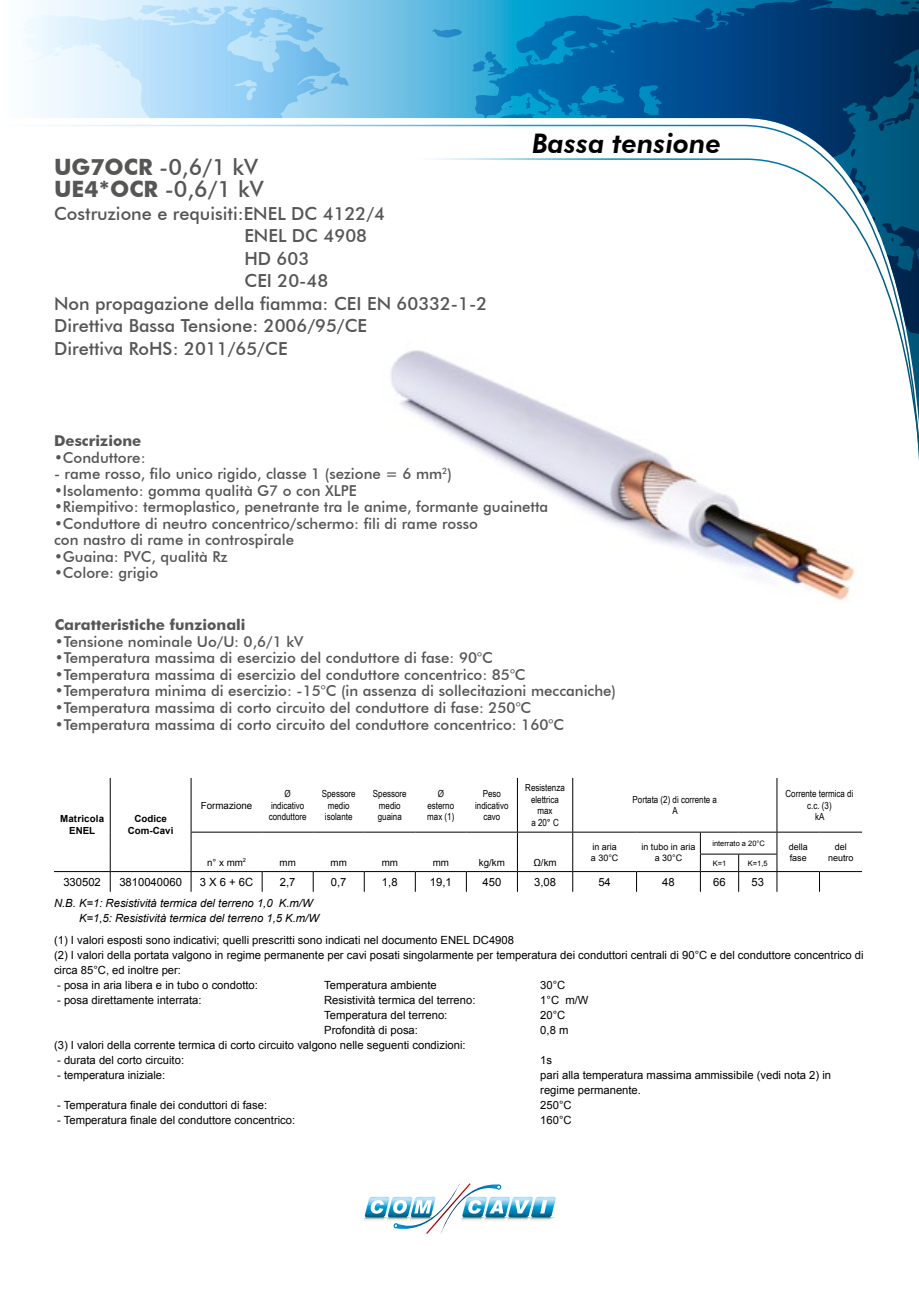
<style>
.page{position:relative;width:919px;height:1289px;background:#fff}
.page>*{position:absolute;margin:0;border:0;box-sizing:border-box;transform-origin:0 0}
.t1{font:italic 800 27px "Futura BT";color:#000}
.t2{font:500 22.5px/22.5px "Futura BT";color:#565655}
.t3{font:500 18px "Futura BT";color:#565655}
.t4{font:500 15px/16.5px "Futura BT";color:#565655}
.t5{font:700 15px "Futura BT";color:#565655}
.t6{font:11.25px/15px "Arial";color:#000}
.t7{font:italic 11.25px/15px "Arial";color:#000}
.t8{font:9.75px/11.7px "Arial Narrow";color:#000;text-align:center}
.t9{font:9.75px "Arial";color:#000}
.t10{font:700 9.75px/11.7px "Arial";color:#000;text-align:center}
.t11{font:9px/10.8px "Arial";color:#000}
.t12{font:7.5px "Arial";color:#000}
.s1{font-weight:700}
</style>
<div class="page">
<svg style="left:24px;top:0;width:894px;height:157px"></svg>
<svg style="left:53px;top:1px;width:865px;height:130px;background:#599cc4"></svg>
<svg style="left:363px;top:1183px;width:193px;height:51px"></svg>
<svg style="left:432px;top:157px;width:486px;height:289px"></svg>
<img style="left:390px;top:332px;width:474px;height:269px">
<hr style="left:110px;top:778px;width:1px;height:54px;background:#000">
<hr style="left:191px;top:778px;width:1px;height:53px;background:#000">
<svg style="left:110px;top:832px;width:1px;height:59px"></svg>
<svg style="left:191px;top:832px;width:1px;height:59px"></svg>
<svg style="left:262px;top:872px;width:1px;height:19px"></svg>
<svg style="left:313px;top:872px;width:1px;height:19px"></svg>
<svg style="left:364px;top:872px;width:1px;height:19px"></svg>
<svg style="left:415px;top:872px;width:1px;height:19px"></svg>
<svg style="left:466px;top:872px;width:1px;height:19px"></svg>
<hr style="left:191px;top:831px;width:71px;height:1px;background:#000">
<hr style="left:262px;top:831px;width:51px;height:1px;background:#000">
<hr style="left:313px;top:831px;width:51px;height:1px;background:#000">
<hr style="left:364px;top:831px;width:51px;height:1px;background:#000">
<hr style="left:415px;top:831px;width:51px;height:1px;background:#000">
<hr style="left:466px;top:831px;width:51px;height:1px;background:#000">
<hr style="left:517px;top:831px;width:55px;height:1px;background:#000">
<hr style="left:572px;top:831px;width:64px;height:1px;background:#000">
<hr style="left:636px;top:831px;width:64px;height:1px;background:#000">
<hr style="left:700px;top:831px;width:38px;height:1px;background:#000">
<hr style="left:738px;top:831px;width:38px;height:1px;background:#000">
<hr style="left:776px;top:831px;width:43px;height:1px;background:#000">
<hr style="left:819px;top:831px;width:43px;height:1px;background:#000">
<hr style="left:700px;top:853px;width:38px;height:1px;background:#000">
<hr style="left:738px;top:853px;width:39px;height:1px;background:#000">
<hr style="left:54px;top:871px;width:56px;height:1px;background:#000">
<hr style="left:110px;top:871px;width:81px;height:1px;background:#000">
<hr style="left:191px;top:871px;width:71px;height:1px;background:#000">
<hr style="left:262px;top:871px;width:51px;height:1px;background:#000">
<hr style="left:313px;top:871px;width:51px;height:1px;background:#000">
<hr style="left:364px;top:871px;width:51px;height:1px;background:#000">
<hr style="left:415px;top:871px;width:51px;height:1px;background:#000">
<hr style="left:466px;top:871px;width:51px;height:1px;background:#000">
<hr style="left:517px;top:871px;width:55px;height:1px;background:#000">
<hr style="left:572px;top:871px;width:64px;height:1px;background:#000">
<hr style="left:636px;top:871px;width:64px;height:1px;background:#000">
<hr style="left:700px;top:871px;width:38px;height:1px;background:#000">
<hr style="left:738px;top:871px;width:38px;height:1px;background:#000">
<hr style="left:776px;top:871px;width:43px;height:1px;background:#000">
<hr style="left:819px;top:871px;width:43px;height:1px;background:#000">
<svg style="left:819px;top:872px;width:1px;height:19px"></svg>
<svg style="left:636px;top:872px;width:1px;height:19px"></svg>
<svg style="left:700px;top:832px;width:1px;height:59px"></svg>
<svg style="left:738px;top:854px;width:1px;height:37px"></svg>
<svg style="left:776px;top:832px;width:1px;height:59px"></svg>
<hr style="left:776px;top:778px;width:1px;height:53px;background:#000">
<hr style="left:517px;top:778px;width:1px;height:53px;background:#000">
<hr style="left:572px;top:778px;width:1px;height:53px;background:#000">
<svg style="left:517px;top:832px;width:1px;height:59px"></svg>
<svg style="left:572px;top:832px;width:1px;height:59px"></svg>
<h2 class="t2" style="left:54px;top:155px;width:211px"><span class="s1">UG7OCR</span> -0,6/1 kV<br><span class="s1">UE4*OCR</span> -0,6/1 kV</h2>
<h3 class="t3" style="left:54px;top:202px;width:332px">Costruzione e requisiti:ENEL DC 4122/4</h3>
<h3 class="t3" style="left:244px;top:225px;width:124px">ENEL DC 4908</h3>
<h3 class="t3" style="left:244px;top:247px;width:66px">HD 603</h3>
<h3 class="t3" style="left:244px;top:270px;width:85px">CEI 20-48</h3>
<h3 class="t3" style="left:54px;top:292px;width:435px">Non propagazione della fiamma: CEI EN 60332-1-2</h3>
<h3 class="t3" style="left:54px;top:315px;width:314px">Direttiva Bassa Tensione: 2006/95/CE</h3>
<h3 class="t3" style="left:54px;top:337px;width:235px">Direttiva RoHS: 2011/65/CE</h3>
<h1 class="t1" style="left:532px;top:127px;width:190px">Bassa tensione</h1>
<h3 class="t5" style="left:54px;top:432px;width:89px">Descrizione</h3>
<h3 class="t4" style="left:54px;top:449px;width:93px">•Conduttore:</h3>
<h3 class="t4" style="left:54px;top:465px;width:399px">- rame rosso, filo unico rigido, classe 1 (sezione = 6 mm<sup>2</sup>)</h3>
<h3 class="t4" style="left:54px;top:482px;width:304px">•Isolamento: gomma qualità G7 o con XLPE</h3>
<h3 class="t4" style="left:54px;top:498px;width:496px">•Riempitivo: termoplastico, penetrante tra le anime, formante guainetta</h3>
<h3 class="t4" style="left:54px;top:515px;width:425px">•Conduttore di neutro concentrico/schermo: fili di rame rosso con nastro di rame in controspirale</h3>
<h3 class="t4" style="left:54px;top:548px;width:175px">•Guaina: PVC, qualità Rz</h3>
<h3 class="t4" style="left:54px;top:564px;width:106px">•Colore: grigio</h3>
<h3 class="t5" style="left:55px;top:616px;width:192px">Caratteristiche funzionali</h3>
<h3 class="t4" style="left:55px;top:633px;width:250px">•Tensione nominale Uo/U: 0,6/1 kV</h3>
<h3 class="t4" style="left:55px;top:649px;width:439px">•Temperatura massima di esercizio del conduttore di fase: 90°C</h3>
<h3 class="t4" style="left:55px;top:666px;width:472px">•Temperatura massima di esercizio del conduttore concentrico: 85°C</h3>
<h3 class="t4" style="left:55px;top:682px;width:562px">•Temperatura minima di esercizio: -15°C (in assenza di sollecitazioni meccaniche)</h3>
<h3 class="t4" style="left:55px;top:699px;width:478px">•Temperatura massima di corto circuito del conduttore di fase: 250°C</h3>
<h3 class="t4" style="left:55px;top:715px;width:511px">•Temperatura massima di corto circuito del conduttore concentrico: 160°C</h3>
<p class="t10" style="left:60px;top:813px;width:46px">Matricola<br>ENEL</p>
<p class="t10" style="left:128px;top:813px;width:47px">Codice<br>Com-Cavi</p>
<p class="t9" style="left:201px;top:798px;width:53px">Formazione</p>
<p class="t8" style="left:269px;top:787px;width:39px">Ø indicativo conduttore</p>
<p class="t8" style="left:322px;top:787px;width:35px">Spessore medio isolante</p>
<p class="t8" style="left:373px;top:787px;width:35px">Spessore medio guaina</p>
<p class="t8" style="left:427px;top:787px;width:29px">Ø esterno max (1)</p>
<p class="t8" style="left:475px;top:787px;width:35px">Peso indicativo cavo</p>
<p class="t8" style="left:525px;top:781px;width:41px">Resistenza elettrica max<br>a 20° C</p>
<p class="t8" style="left:632px;top:793px;width:86px">Portata (2) di corrente a<br>A</p>
<p class="t8" style="left:785px;top:787px;width:69px">Corrente termica di c.c. (3)<br>kA</p>
<p class="t9" style="left:207px;top:855px;width:41px">n° x mm<sup>2</sup></p>
<p class="t9" style="left:279px;top:855px;width:18px">mm</p>
<p class="t9" style="left:330px;top:855px;width:18px">mm</p>
<p class="t9" style="left:381px;top:855px;width:18px">mm</p>
<p class="t9" style="left:432px;top:855px;width:18px">mm</p>
<p class="t9" style="left:479px;top:855px;width:28px">kg/km</p>
<p class="t9" style="left:533px;top:855px;width:25px">Ω/km</p>
<p class="t12" style="left:712px;top:838px;width:54px">interrato a 20°C</p>
<p class="t11" style="left:590px;top:841px;width:29px">in aria a 30°C</p>
<p class="t11" style="left:641px;top:841px;width:56px;text-align:center">in tubo in aria a 30°C</p>
<p class="t11" style="left:788px;top:841px;width:21px">della fase</p>
<p class="t11" style="left:828px;top:841px;width:27px;text-align:center">del neutro</p>
<p class="t12" style="left:712px;top:858px;width:15px">K=1</p>
<p class="t12" style="left:747px;top:858px;width:21px">K=1,5</p>
<p class="t6" style="left:63px;top:874px;width:39px">330502</p>
<p class="t6" style="left:119px;top:874px;width:64px">3810040060</p>
<p class="t6" style="left:200px;top:874px;width:55px">3 X 6 + 6C</p>
<p class="t6" style="left:280px;top:874px;width:17px">2,7</p>
<p class="t6" style="left:331px;top:874px;width:17px">0,7</p>
<p class="t6" style="left:382px;top:874px;width:17px">1,8</p>
<p class="t6" style="left:430px;top:874px;width:23px">19,1</p>
<p class="t6" style="left:482px;top:874px;width:20px">450</p>
<p class="t6" style="left:534px;top:874px;width:23px">3,08</p>
<p class="t6" style="left:598px;top:874px;width:14px">54</p>
<p class="t6" style="left:662px;top:874px;width:14px">48</p>
<p class="t6" style="left:713px;top:874px;width:14px">66</p>
<p class="t6" style="left:751px;top:874px;width:14px">53</p>
<p class="t7" style="left:79px;top:895px;width:241px;text-indent:-25px">N.B. K=1: Resistività termica del terreno 1,0 K.m/W<br>K=1,5: Resistività termica del terreno 1,5 K.m/W</p>
<p class="t6" style="left:54px;top:933px;width:811px">(1) I valori esposti sono indicativi; quelli prescritti sono indicati nel documento ENEL DC4908<br>(2) I valori della portata valgono in regime permanente per cavi posati singolarmente per temperatura dei conduttori centrali di 90°C e del conduttore concentrico di circa 85°C, ed inoltre per:</p>
<p class="t6" style="left:57px;top:977px;width:202px">- posa in aria libera e in tubo o condotto:</p>
<p class="t6" style="left:324px;top:977px;width:114px">Temperatura ambiente</p>
<p class="t6" style="left:540px;top:977px;width:27px">30°C</p>
<p class="t6" style="left:57px;top:992px;width:146px">- posa direttamente interrata:</p>
<p class="t6" style="left:324px;top:992px;width:153px">Resistività termica del terreno:</p>
<p class="t6" style="left:540px;top:992px;width:50px">1°C m/W</p>
<p class="t6" style="left:324px;top:1007px;width:125px">Temperatura del terreno:</p>
<p class="t6" style="left:540px;top:1007px;width:27px">20°C</p>
<p class="t6" style="left:324px;top:1022px;width:95px">Profondità di posa:</p>
<p class="t6" style="left:540px;top:1022px;width:30px">0,8 m</p>
<p class="t6" style="left:54px;top:1037px;width:413px">(3) I valori della corrente termica di corto circuito valgono nelle seguenti condizioni:</p>
<p class="t6" style="left:57px;top:1052px;width:128px">- durata del corto circuito:</p>
<p class="t6" style="left:540px;top:1052px;width:13px">1s</p>
<p class="t6" style="left:57px;top:1067px;width:110px">- temperatura iniziale:</p>
<p class="t6" style="left:540px;top:1067px;width:292px">pari alla temperatura massima ammissibile (vedi nota 2) in regime permanente.</p>
<p class="t6" style="left:57px;top:1097px;width:211px">- Temperatura finale dei conduttori di fase:</p>
<p class="t6" style="left:540px;top:1097px;width:33px">250°C</p>
<p class="t6" style="left:57px;top:1112px;width:240px">- Temperatura finale del conduttore concentrico:</p>
<p class="t6" style="left:540px;top:1112px;width:33px">160°C</p>
</div>
